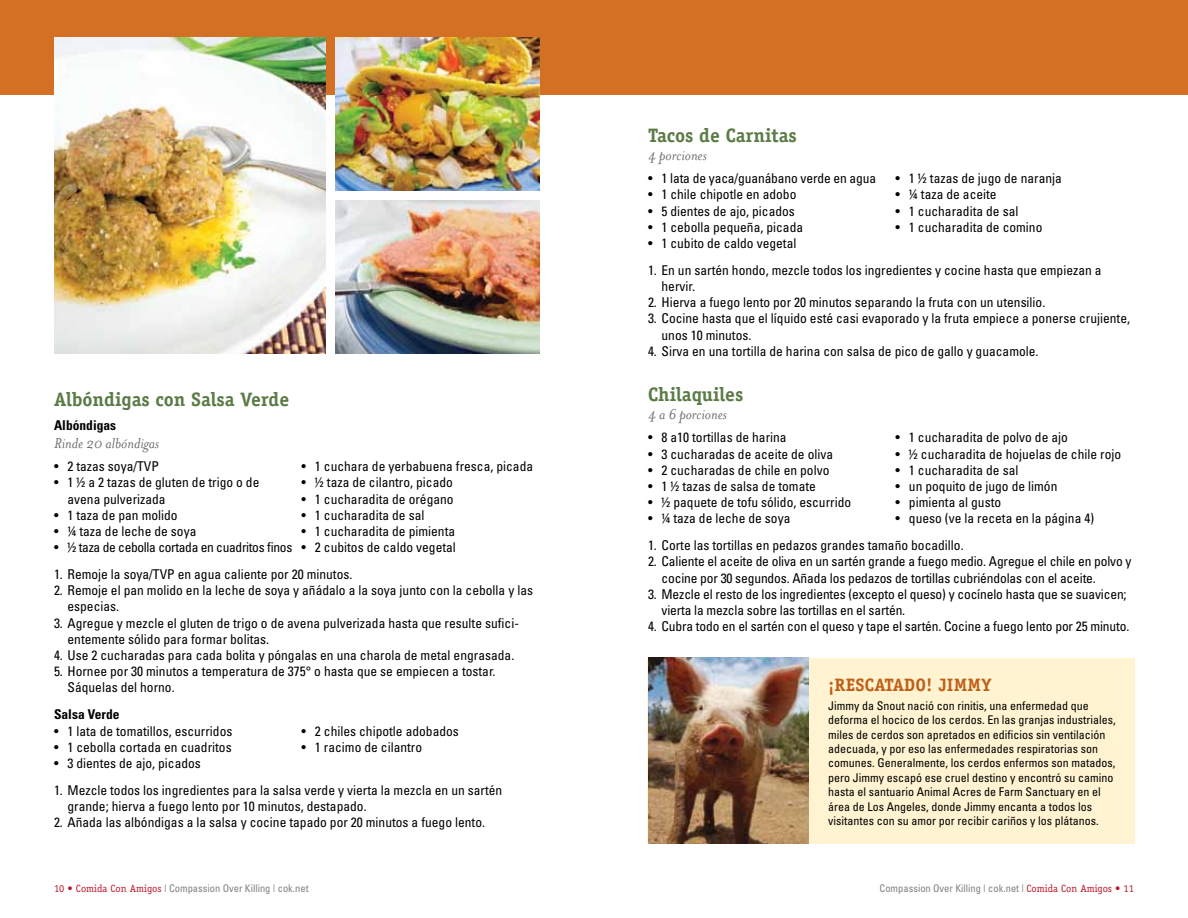
<style>
.page{position:relative;width:1188px;height:918px;background:#fff}
.page>*{position:absolute;margin:0;border:0;box-sizing:border-box;transform-origin:0 0}
.t1{font:700 19.5px "Officina Serif";color:#5b7b46}
.t2{font:700 18px "Officina Serif";letter-spacing:.01em;color:#bf5f16}
.t3{font:italic 16.5px "Mrs Eaves";color:#6d6e71}
.t4{font:condensed 13.5px/16.2px "Univers";color:#000}
.t5{font:condensed 13.5px "Univers";letter-spacing:-.025em;color:#000}
.t6{font:700 condensed 13.5px "Univers";color:#000}
.t7{font:condensed 12px/14.4px "Univers";color:#000}
.t8{font:condensed 10.5px "Univers";color:#808285}
.s1{font-family:"Officina Serif";font-stretch:normal;color:#bb1626}
</style>
<div class="page">
<div style="left:0;top:0;width:1188px;height:95px;background:#d47024"></div>
<div style="left:647px;top:658px;width:488px;height:185px;background:#fff3d1"></div>
<img style="left:648px;top:658px;width:160px;height:185px">
<img style="left:54px;top:38px;width:271px;height:316px">
<img style="left:336px;top:201px;width:204px;height:153px">
<img style="left:336px;top:38px;width:204px;height:153px">
<h1 class="t1" style="left:54px;top:387px;width:237px">Albóndigas con Salsa Verde</h1>
<p class="t6" style="left:54px;top:416px;width:64px">Albóndigas</p>
<p class="t3" style="left:54px;top:434px;width:107px">Rinde 20 albóndigas</p>
<p class="t4" style="left:54px;top:458px;width:106px">• 2 tazas soya/TVP</p>
<p class="t4" style="left:68px;top:474px;width:193px;text-indent:-14px">• 1 ½ a 2 tazas de gluten de trigo o de avena pulverizada</p>
<p class="t4" style="left:54px;top:507px;width:125px">• 1 taza de pan molido</p>
<p class="t4" style="left:54px;top:523px;width:144px">• ¼ taza de leche de soya</p>
<p class="t5" style="left:54px;top:539px;width:240px">• ½ taza de cebolla cortada en cuadritos finos</p>
<p class="t4" style="left:301px;top:458px;width:233px">• 1 cuchara de yerbabuena fresca, picada</p>
<p class="t4" style="left:301px;top:474px;width:153px">• ½ taza de cilantro, picado</p>
<p class="t4" style="left:301px;top:490px;width:154px">• 1 cucharadita de orégano</p>
<p class="t4" style="left:301px;top:507px;width:124px">• 1 cucharadita de sal</p>
<p class="t4" style="left:301px;top:523px;width:155px">• 1 cucharadita de pimienta</p>
<p class="t4" style="left:301px;top:539px;width:156px">• 2 cubitos de caldo vegetal</p>
<p class="t4" style="left:54px;top:566px;width:300px">1. Remoje la soya/TVP en agua caliente por 20 minutos.</p>
<p class="t4" style="left:68px;top:582px;width:467px;text-indent:-14px">2. Remoje el pan molido en la leche de soya y añádalo a la soya junto con la cebolla y las especias.</p>
<p class="t4" style="left:68px;top:614px;width:453px;text-indent:-14px">3. Agregue y mezcle el gluten de trigo o de avena pulverizada hasta que resulte sufici&shy;entemente sólido para formar bolitas.</p>
<p class="t4" style="left:54px;top:647px;width:462px">4. Use 2 cucharadas para cada bolita y póngalas en una charola de metal engrasada.</p>
<p class="t4" style="left:68px;top:663px;width:430px;text-indent:-14px">5. Hornee por 30 minutos a temperatura de 375° o hasta que se empiecen a tostar.<br>Sáquelas del horno.</p>
<p class="t6" style="left:54px;top:706px;width:67px">Salsa Verde</p>
<p class="t4" style="left:54px;top:722px;width:180px">• 1 lata de tomatillos, escurridos</p>
<p class="t4" style="left:54px;top:738px;width:179px">• 1 cebolla cortada en cuadritos</p>
<p class="t4" style="left:54px;top:755px;width:148px">• 3 dientes de ajo, picados</p>
<p class="t4" style="left:301px;top:722px;width:159px">• 2 chiles chipotle adobados</p>
<p class="t4" style="left:301px;top:738px;width:122px">• 1 racimo de cilantro</p>
<p class="t4" style="left:68px;top:781px;width:436px;text-indent:-14px">1. Mezcle todos los ingredientes para la salsa verde y vierta la mezcla en un sartén grande; hierva a fuego lento por 10 minutos, destapado.</p>
<p class="t4" style="left:54px;top:814px;width:433px">2. Añada las albóndigas a la salsa y cocine tapado por 20 minutos a fuego lento.</p>
<h1 class="t1" style="left:648px;top:123px;width:150px">Tacos de Carnitas</h1>
<p class="t3" style="left:648px;top:146px;width:60px">4 porciones</p>
<p class="t4" style="left:648px;top:170px;width:230px">• 1 lata de yaca/guanábano verde en agua</p>
<p class="t4" style="left:648px;top:186px;width:150px">• 1 chile chipotle en adobo</p>
<p class="t4" style="left:648px;top:202px;width:148px">• 5 dientes de ajo, picados</p>
<p class="t4" style="left:648px;top:219px;width:157px">• 1 cebolla pequeña, picada</p>
<p class="t4" style="left:648px;top:235px;width:150px">• 1 cubito de caldo vegetal</p>
<p class="t4" style="left:895px;top:170px;width:168px">• 1 ½ tazas de jugo de naranja</p>
<p class="t4" style="left:895px;top:186px;width:103px">• ¼ taza de aceite</p>
<p class="t4" style="left:895px;top:202px;width:124px">• 1 cucharadita de sal</p>
<p class="t4" style="left:895px;top:219px;width:148px">• 1 cucharadita de comino</p>
<p class="t4" style="left:662px;top:261px;width:442px;text-indent:-14px">1. En un sartén hondo, mezcle todos los ingredientes y cocine hasta que empiezan a hervir.</p>
<p class="t4" style="left:648px;top:294px;width:399px">2. Hierva a fuego lento por 20 minutos separando la fruta con un utensilio.</p>
<p class="t4" style="left:662px;top:310px;width:470px;text-indent:-14px">3. Cocine hasta que el líquido esté casi evaporado y la fruta empiece a ponerse crujiente, unos 10 minutos.</p>
<p class="t4" style="left:648px;top:342px;width:392px">4. Sirva en una tortilla de harina con salsa de pico de gallo y guacamole.</p>
<h1 class="t1" style="left:648px;top:382px;width:97px">Chilaquiles</h1>
<p class="t3" style="left:648px;top:405px;width:80px">4 a 6 porciones</p>
<p class="t4" style="left:648px;top:429px;width:140px">• 8 a10 tortillas de harina</p>
<p class="t4" style="left:648px;top:445px;width:187px">• 3 cucharadas de aceite de oliva</p>
<p class="t4" style="left:648px;top:462px;width:183px">• 2 cucharadas de chile en polvo</p>
<p class="t4" style="left:648px;top:478px;width:169px">• 1 ½ tazas de salsa de tomate</p>
<p class="t4" style="left:648px;top:494px;width:205px">• ½ paquete de tofu sólido, escurrido</p>
<p class="t4" style="left:648px;top:510px;width:144px">• ¼ taza de leche de soya</p>
<p class="t4" style="left:895px;top:429px;width:174px">• 1 cucharadita de polvo de ajo</p>
<p class="t4" style="left:895px;top:445px;width:227px">• ½ cucharadita de hojuelas de chile rojo</p>
<p class="t4" style="left:895px;top:462px;width:124px">• 1 cucharadita de sal</p>
<p class="t4" style="left:895px;top:478px;width:163px">• un poquito de jugo de limón</p>
<p class="t4" style="left:895px;top:494px;width:107px">• pimienta al gusto</p>
<p class="t4" style="left:895px;top:510px;width:200px">• queso (ve la receta en la página 4)</p>
<p class="t4" style="left:648px;top:537px;width:317px">1. Corte las tortillas en pedazos grandes tamaño bocadillo.</p>
<p class="t4" style="left:662px;top:553px;width:472px;text-indent:-14px">2. Caliente el aceite de oliva en un sartén grande a fuego medio. Agregue el chile en polvo y cocine por 30 segundos. Añada los pedazos de tortillas cubriéndolas con el aceite.</p>
<p class="t4" style="left:662px;top:585px;width:467px;text-indent:-14px">3. Mezcle el resto de los ingredientes (excepto el queso) y cocínelo hasta que se suavicen; vierta la mezcla sobre las tortillas en el sartén.</p>
<p class="t4" style="left:648px;top:618px;width:483px">4. Cubra todo en el sartén con el queso y tape el sartén. Cocine a fuego lento por 25 minuto.</p>
<h2 class="t2" style="left:828px;top:674px;width:165px">¡Rescatado! Jimmy</h2>
<p class="t7" style="left:828px;top:698px;width:289px">Jimmy da Snout nació con rinitis, una enfermedad que deforma el hocico de los cerdos. En las granjas industriales, miles de cerdos son apretados en edificios sin ventilación adecuada, y por eso las enfermedades respiratorias son comunes. Generalmente, los cerdos enfermos son matados, pero Jimmy escapó ese cruel destino y encontró su camino hasta el santuario Animal Acres de Farm Sanctuary en el área de Los Angeles, donde Jimmy encanta a todos los visitantes con su amor por recibir cariños y los plátanos.</p>
<p class="t8" style="left:54px;top:882px;width:256px"><span class="s1">10 • Comida Con Amigos</span> | Compassion Over Killing | cok.net</p>
<p class="t8" style="left:880px;top:882px;width:256px">Compassion Over Killing | cok.net | <span class="s1">Comida Con Amigos • 11</span></p>
</div>
